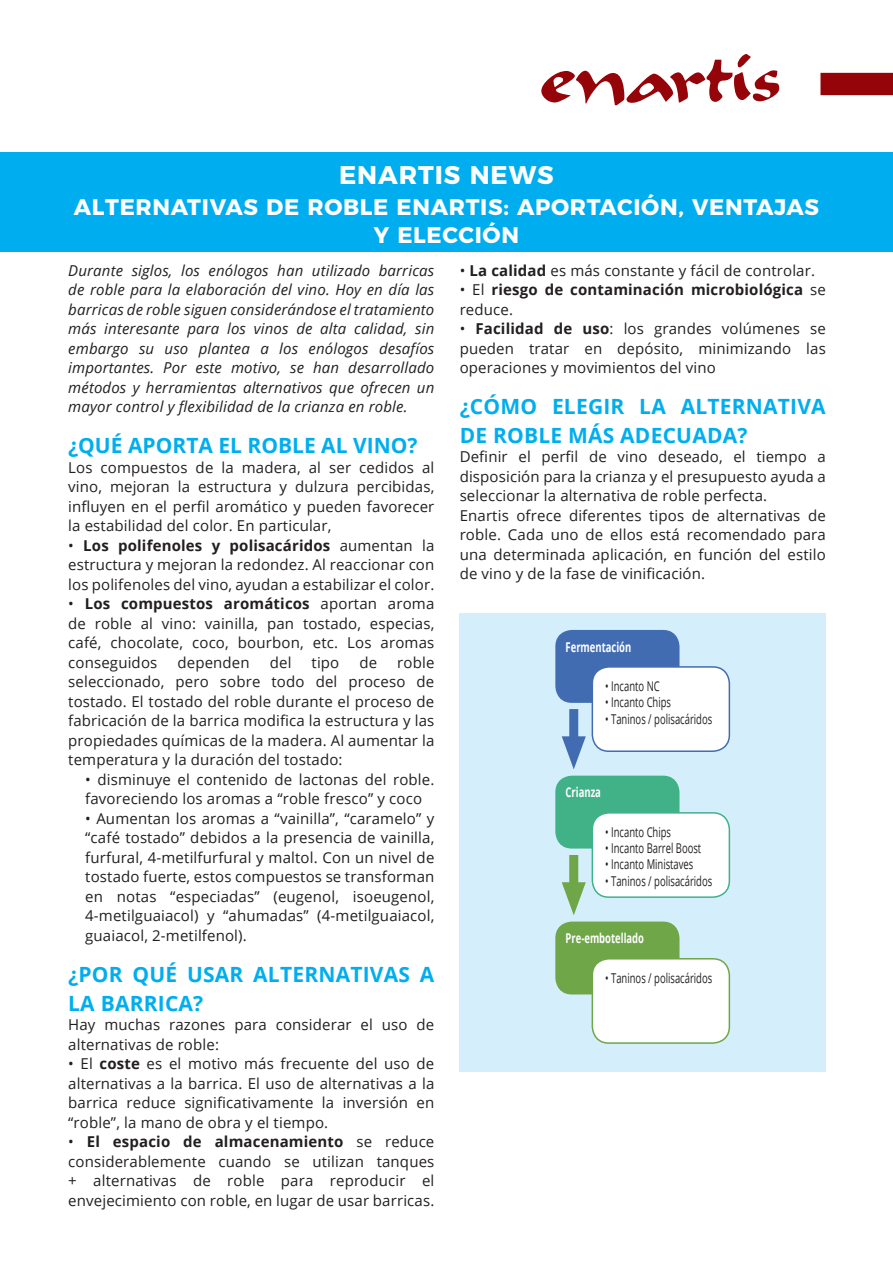
<style>
.page{position:relative;width:893px;height:1263px;background:#fff}
.page>*{position:absolute;margin:0;border:0;box-sizing:border-box;transform-origin:0 0}
.t1{font:700 25.5px "Montserrat";letter-spacing:.035em;color:#fff}
.t2{font:700 22.5px "Montserrat";letter-spacing:.03em;color:#fff}
.t3{font:700 21px/28.5px "Open Sans";letter-spacing:.01em;color:#00aeef}
.t4{font:15px/19.5px "Open Sans";letter-spacing:.01em;color:#231f20;text-align:justify}
.t5{font:italic 15px/19.5px "Open Sans";letter-spacing:.01em;color:#231f20;text-align:justify}
.t6{font:700 15px/19.5px "Open Sans";letter-spacing:.01em;color:#231f20}
.t7{font:13.5px "Open Sans";color:#231f20;scale:.7 1}
.t8{font:700 13.5px "Open Sans";color:#fff;scale:.7 1}
.s1{font-weight:700}
.s2{font-weight:400}
</style>
<div class="page">
<div style="left:0;top:152px;width:893px;height:99px;background:#00aeef"></div>
<div style="left:459px;top:613px;width:367px;height:458px;background:#d4effb"></div>
<div style="left:555px;top:921px;width:124px;height:73px;background:#6ea648;border-radius:17px"></div>
<div style="left:592px;top:959px;width:137px;height:84px;background:#fff;border-radius:17px"></div>
<div style="left:592px;top:958px;width:138px;height:86px;border:2px solid #6ea648;border-radius:17px"></div>
<div style="left:555px;top:630px;width:124px;height:73px;background:#426cb2;border-radius:17px"></div>
<div style="left:555px;top:776px;width:124px;height:72px;background:#41b188;border-radius:17px"></div>
<div style="left:592px;top:667px;width:137px;height:84px;background:#fff;border-radius:17px"></div>
<div style="left:592px;top:666px;width:138px;height:86px;border:2px solid #426cb2;border-radius:17px"></div>
<div style="left:592px;top:813px;width:137px;height:84px;background:#fff;border-radius:17px"></div>
<div style="left:592px;top:812px;width:138px;height:86px;border:2px solid #41b188;border-radius:17px"></div>
<div style="left:569px;top:709px;width:9px;height:41px;background:#426cb2"></div>
<svg style="left:562px;top:736px;width:24px;height:33px"></svg>
<div style="left:569px;top:855px;width:9px;height:41px;background:#6ea648"></div>
<svg style="left:562px;top:882px;width:24px;height:33px"></svg>
<svg style="left:541px;top:54px;width:238px;height:51px"></svg>
<div style="left:820px;top:73px;width:73px;height:22px;background:#940408"></div>
<p class="t1" style="left:339px;top:154px;width:216px">ENARTIS NEWS</p>
<p class="t2" style="left:74px;top:188px;width:747px">ALTERNATIVAS DE ROBLE ENARTIS: APORTACIÓN, VENTAJAS</p>
<p class="t2" style="left:374px;top:216px;width:147px">Y ELECCIÓN</p>
<p class="t5" style="left:68px;top:260px;width:368px">Durante siglos, los enólogos han utilizado barricas de roble para la elaboración del vino. Hoy en día las barricas de roble siguen considerándose el tratamiento más interesante para los vinos de alta calidad, sin embargo su uso plantea a los enólogos desafíos importantes. Por este motivo, se han desarrollado métodos y herramientas alternativos que ofrecen un mayor control y flexibilidad de la crianza en roble.</p>
<p class="t3" style="left:68px;top:431px;width:351px">¿QUÉ APORTA EL ROBLE AL VINO?</p>
<p class="t4" style="left:68px;top:457px;width:368px">Los compuestos de la madera, al ser cedidos al vino, mejoran la estructura y dulzura percibidas, influyen en el perfil aromático y pueden favorecer la estabilidad del color. En particular,</p>
<p class="t4" style="left:68px;top:535px;width:368px">• <span class="s1">Los polifenoles y polisacáridos</span> aumentan la estructura y mejoran la redondez. Al reaccionar con los polifenoles del vino, ayudan a estabilizar el color.</p>
<p class="t4" style="left:68px;top:594px;width:368px">• <span class="s1">Los compuestos aromáticos</span> aportan aroma de roble al vino: vainilla, pan tostado, especias, café, chocolate, coco, bourbon, etc. Los aromas conseguidos</p>
<p class="t4" style="left:460px;top:260px;width:357px">• <span class="s1">La calidad</span> es más constante y fácil de controlar.</p>
<p class="t6" style="left:460px;top:279px;width:368px"><span class="s2">• El</span> riesgo de contaminación microbiológica <span class="s2">se reduce.</span></p>
<p class="t4" style="left:460px;top:318px;width:368px">• <span class="s1">Facilidad de uso</span>: los grandes volúmenes se pueden tratar en depósito, minimizando las operaciones y movimientos del vino</p>
<p class="t3" style="left:460px;top:392px;width:368px">¿CÓMO ELEGIR LA ALTERNATIVA<br>DE ROBLE MÁS ADECUADA?</p>
<p class="t4" style="left:460px;top:447px;width:368px">Definir el perfil de vino deseado, el tiempo a disposición para la crianza y el presupuesto ayuda a seleccionar la alternativa de roble perfecta.</p>
<p class="t4" style="left:460px;top:505px;width:368px">Enartis ofrece diferentes tipos de alternativas de roble. Cada uno de ellos está recomendado para una determinada aplicación, en función del estilo de vino y de la fase de vinificación.</p>
<p class="t8" style="left:566px;top:637px;width:95px">Fermentación</p>
<p class="t4" style="left:68px;top:652px;width:368px;text-indent:329px">roble seleccionado, pero sobre todo del proceso de tostado. El tostado del roble durante el proceso de fabricación de la barrica modifica la estructura y las propiedades químicas de la madera. Al aumentar la temperatura y la duración del tostado:</p>
<p class="t4" style="left:85px;top:769px;width:351px">• disminuye el contenido de lactonas del roble. favoreciendo los aromas a “roble fresco” y coco</p>
<p class="t4" style="left:85px;top:808px;width:351px">• Aumentan los aromas a “vainilla”, “caramelo” y “café tostado” debidos a la presencia de vainilla, furfural, 4-metilfurfural y maltol. Con un nivel de tostado fuerte, estos compuestos se transforman en notas “especiadas” (eugenol, isoeugenol, 4-metilguaiacol) y “ahumadas” (4-metilguaiacol, guaiacol, 2-metilfenol).</p>
<p class="t3" style="left:68px;top:960px;width:368px">¿POR QUÉ USAR ALTERNATIVAS A<br>LA BARRICA?</p>
<p class="t4" style="left:68px;top:1014px;width:368px">Hay muchas razones para considerar el uso de alternativas de roble:</p>
<p class="t4" style="left:68px;top:1053px;width:368px">• El <span class="s1">coste</span> es el motivo más frecuente del uso de alternativas a la barrica. El uso de alternativas a la barrica reduce significativamente la inversión en “roble”, la mano de obra y el tiempo.</p>
<p class="t4" style="left:68px;top:1131px;width:368px">• <span class="s1">El espacio de almacenamiento</span> se reduce considerablemente cuando se utilizan tanques + alternativas de roble para reproducir el envejecimiento con roble, en lugar de usar barricas.</p>
<p class="t4" style="left:177px;top:652px;width:74px">dependen</p>
<p class="t4" style="left:270px;top:652px;width:23px">del</p>
<p class="t4" style="left:312px;top:652px;width:29px">tipo</p>
<p class="t4" style="left:359px;top:652px;width:19px">de</p>
<p class="t7" style="left:605px;top:677px;width:79px">• Incanto NC</p>
<p class="t7" style="left:605px;top:693px;width:96px">• Incanto Chips</p>
<p class="t7" style="left:605px;top:709px;width:155px">• Taninos / polisacáridos</p>
<p class="t8" style="left:566px;top:783px;width:52px">Crianza</p>
<p class="t7" style="left:605px;top:823px;width:96px">• Incanto Chips</p>
<p class="t7" style="left:605px;top:839px;width:139px">• Incanto Barrel Boost</p>
<p class="t7" style="left:605px;top:855px;width:128px">• Incanto Ministaves</p>
<p class="t7" style="left:605px;top:871px;width:155px">• Taninos / polisacáridos</p>
<p class="t8" style="left:566px;top:929px;width:114px">Pre-embotellado</p>
<p class="t7" style="left:605px;top:969px;width:155px">• Taninos / polisacáridos</p>
</div>
